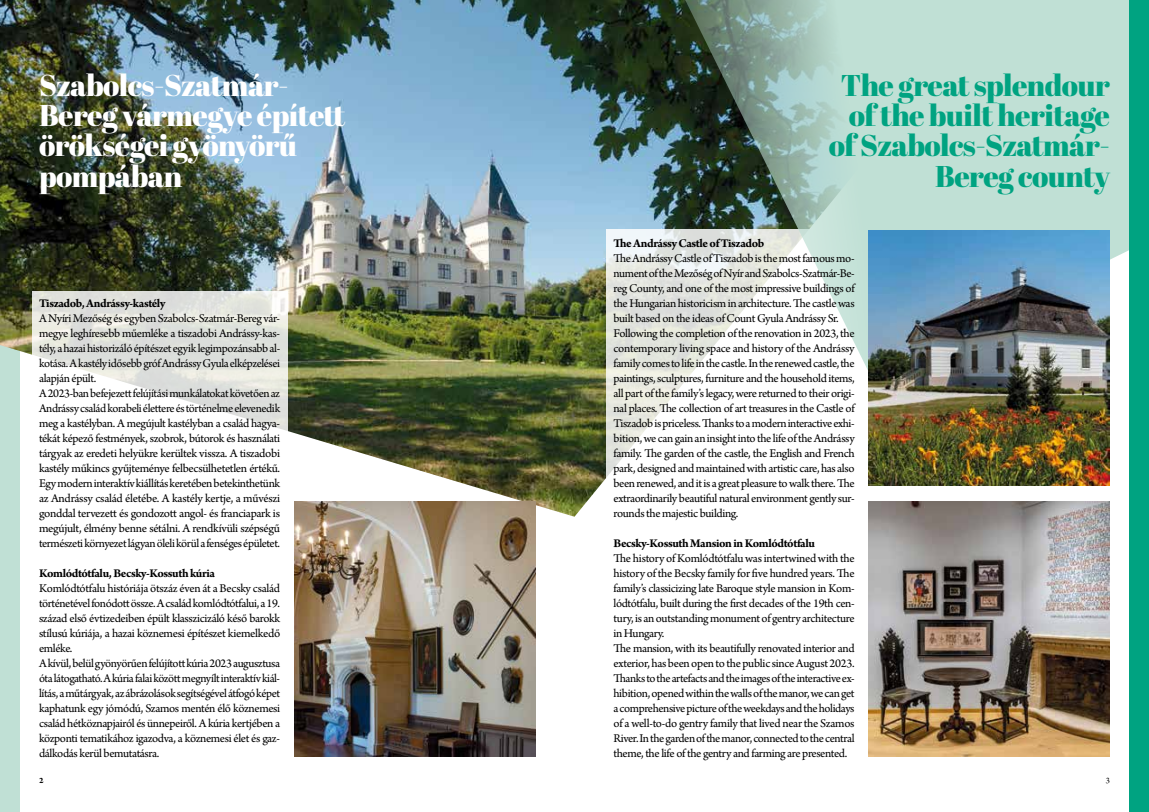
<style>
.page{position:relative;width:1149px;height:812px;background:#fff}
.page>*{position:absolute;margin:0;border:0;box-sizing:border-box;transform-origin:0 0}
.t1{font:30px/30px "Abril Fatface";letter-spacing:-.02em;color:#00a381;text-align:right}
.t2{font:30px/30px "Abril Fatface";letter-spacing:-.02em;color:#fff}
.t3{font:12.5px/15px "Arno Pro";letter-spacing:-.03em;color:#000}
.t4{font:700 12.5px "Arno Pro";letter-spacing:-.03em;color:#000}
.t5{font:700 8.75px "Arno Pro";color:#000}
.t6{font:8.75px "Arno Pro";color:#000}
</style>
<div class="page">
<div style="left:0;top:0;width:19px;height:811px;background:#c0e0d5"></div>
<img style="left:0;top:0;width:907px;height:516px">
<svg style="left:606px;top:377px;width:255px;height:108px"></svg>
<svg style="left:601px;top:0;width:528px;height:377px;background:#a8bfb7"></svg>
<div style="left:1129px;top:0;width:19px;height:811px;background:#00a381"></div>
<svg style="left:32px;top:290px;width:255px;height:185px"></svg>
<img style="left:868px;top:230px;width:241px;height:255px">
<img style="left:868px;top:501px;width:241px;height:255px">
<img style="left:294px;top:501px;width:241px;height:255px">
<h1 class="t2" style="left:39px;top:70px;width:308px">Szabolcs-Szatmár-<br>Bereg vármegye épített örökségei gyönyörű pompában</h1>
<p class="t4" style="left:39px;top:295px;width:128px">Tiszadob, Andrássy-kastély</p>
<p class="t3" style="left:39px;top:311px;width:243px">A Nyíri Mezőség és egyben Szabolcs-Szatmár-Bereg vár&shy;megye leghíresebb műemléke a tiszadobi Andrássy-kas&shy;tély, a hazai historizáló építészet egyik legimpozánsabb al&shy;kotása. A kastély idősebb gróf Andrássy Gyula elképzelései alapján épült.<br>A 2023-ban befejezett felújítási munkálatokat követően az Andrássy család korabeli élettere és történelme elevenedik meg a kastélyban. A megújult kastélyban a család hagya&shy;tékát képező festmények, szobrok, bútorok és használati tárgyak az eredeti helyükre kerültek vissza. A tiszadobi kastély műkincs gyűjteménye felbecsülhetetlen értékű.<br>Egy modern interaktív kiállítás keretében betekinthetünk az Andrássy család életébe. A kastély kertje, a művészi gonddal tervezett és gondozott angol- és franciapark is megújult, élmény benne sétálni. A rendkívüli szépségű természeti környezet lágyan öleli körül a fenséges épületet.</p>
<p class="t4" style="left:39px;top:565px;width:177px">Komlódtótfalu, Becsky-Kossuth kúria</p>
<p class="t3" style="left:39px;top:581px;width:243px">Komlódtótfalu históriája ötszáz éven át a Becsky család történetével fonódott össze. A család komlódtótfalui, a 19. század első évtizedeiben épült klasszicizáló késő barokk stílusú kúriája, a hazai köznemesi építészet kiemelkedő emléke.<br>A kívül, belül gyönyörűen felújított kúria 2023 augusztusa óta látogatható. A kúria falai között megnyílt interaktív kiál&shy;lítás, a műtárgyak, az ábrázolások segítségével átfogó képet kaphatunk egy jómódú, Szamos mentén élő köznemesi család hétköznapjairól és ünnepeiről. A kúria kertjében a központi tematikához igazodva, a köznemesi élet és gaz&shy;dálkodás kerül bemutatásra.</p>
<h1 class="t1" style="left:828px;top:70px;width:282px">The great splendour of the built heritage of Szabolcs-Szatmár-<br>Bereg county</h1>
<p class="t4" style="left:613px;top:235px;width:152px">The Andrássy Castle of Tiszadob</p>
<p class="t3" style="left:613px;top:251px;width:243px">The Andrássy Castle of Tiszadob is the most famous mo&shy;nument of the Mezőség of Nyír and Szabolcs-Szatmár-Be&shy;reg County, and one of the most impressive buildings of the Hungarian historicism in architecture. The castle was built based on the ideas of Count Gyula Andrássy Sr.<br>Following the completion of the renovation in 2023, the contemporary living space and history of the Andrássy family comes to life in the castle. In the renewed castle, the paintings, sculptures, furniture and the household items, all part of the family’s legacy, were returned to their origi&shy;nal places. The collection of art treasures in the Castle of Tiszadob is priceless. Thanks to a modern interactive exhi&shy;bition, we can gain an insight into the life of the Andrássy family. The garden of the castle, the English and French park, designed and maintained with artistic care, has also been renewed, and it is a great pleasure to walk there. The extraordinarily beautiful natural environment gently sur&shy;rounds the majestic building.</p>
<p class="t4" style="left:613px;top:535px;width:203px">Becsky-Kossuth Mansion in Komlódtótfalu</p>
<p class="t3" style="left:613px;top:551px;width:243px">The history of Komlódtótfalu was intertwined with the history of the Becsky family for five hundred years. The family’s classicizing late Baroque style mansion in Kom&shy;lódtótfalu, built during the first decades of the 19th cen&shy;tury, is an outstanding monument of gentry architecture in Hungary.<br>The mansion, with its beautifully renovated interior and exterior, has been open to the public since August 2023.<br>Thanks to the artefacts and the images of the interactive ex&shy;hibition, opened within the walls of the manor, we can get a comprehensive picture of the weekdays and the holidays of a well-to-do gentry family that lived near the Szamos River. In the garden of the manor, connected to the central theme, the life of the gentry and farming are presented.</p>
<p class="t5" style="left:39px;top:775px;width:6px">2</p>
<p class="t6" style="left:1105px;top:775px;width:6px">3</p>
</div>
